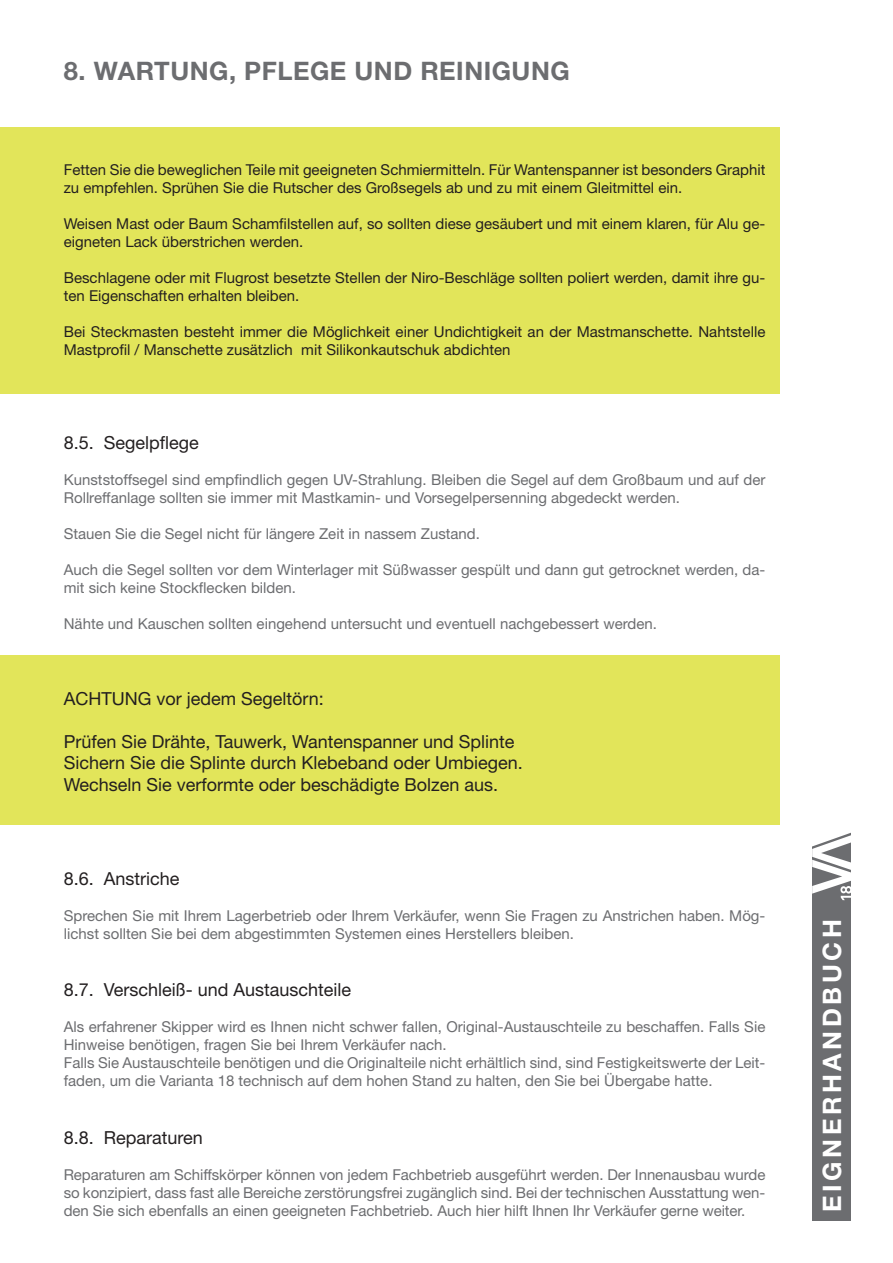
<style>
.page{position:relative;width:893px;height:1263px;background:#fff}
.page>*{position:absolute;margin:0;border:0;box-sizing:border-box;transform-origin:0 0}
.t1{font:700 25.5px "Helvetica Neue";letter-spacing:.02em;color:#6c6d70}
.t2{font:700 25.5px "Helvetica Neue";letter-spacing:.14em;color:#fff}
.t3{font:18px/21.6px "Helvetica Neue";color:#231f20}
.t4{font:15px/18px "Helvetica Neue";color:#6c6d70}
.t5{font:15px/18px "Helvetica Neue";color:#231f20}
</style>
<div class="page">
<div style="left:812px;top:825px;width:39px;height:395px;background:#6c6d70"></div>
<svg style="left:812px;top:825px;width:39px;height:75px"></svg>
<div style="left:0;top:655px;width:780px;height:170px;background:#e2e55a"></div>
<div style="left:0;top:128px;width:780px;height:266px;background:#e2e55a"></div>
<h1 class="t1" style="left:64px;top:55px;width:51px">8. WAR</h1>
<h1 class="t1" style="left:154px;top:55px;width:36px">TUNG</h1>
<h1 class="t1" style="left:229px;top:55px;width:82px">, PFLEGE</h1>
<h1 class="t1" style="left:355px;top:55px;width:20px">UND</h1>
<h1 class="t1" style="left:420px;top:55px;width:36px">REINIGUNG</h1>
<p class="t5" style="left:64px;top:161px;width:703px">Fetten Sie die beweglichen Teile mit geeigneten Schmiermitteln. Für Wantenspanner ist besonders Graphit zu empfehlen. Sprühen Sie die Rutscher des Großsegels ab und zu mit einem Gleitmittel ein.</p>
<p class="t5" style="left:64px;top:215px;width:703px">Weisen Mast oder Baum Schamfilstellen auf, so sollten diese gesäubert und mit einem klaren, für Alu ge&shy;eigneten Lack überstrichen werden.</p>
<p class="t5" style="left:64px;top:269px;width:703px">Beschlagene oder mit Flugrost besetzte Stellen der Niro-Beschläge sollten poliert werden, damit ihre gu&shy;ten Eigenschaften erhalten bleiben.</p>
<p class="t5" style="left:64px;top:323px;width:703px">Bei Steckmasten besteht immer die Möglichkeit einer Undichtigkeit an der Mastmanschette. Nahtstelle<br>Mastprofil / Manschette zusätzlich mit Silikonkautschuk abdichten</p>
<p class="t3" style="left:64px;top:432px;width:137px">8.5. Segelpflege</p>
<p class="t4" style="left:64px;top:470px;width:703px">Kunststoffsegel sind empfindlich gegen UV-Strahlung. Bleiben die Segel auf dem Großbaum und auf der<br>Rollreffanlage sollten sie immer mit Mastkamin- und Vorsegelpersenning abgedeckt werden.</p>
<p class="t4" style="left:64px;top:524px;width:418px">Stauen Sie die Segel nicht für längere Zeit in nassem Zustand.</p>
<p class="t4" style="left:64px;top:560px;width:703px">Auch die Segel sollten vor dem Winterlager mit Süßwasser gespült und dann gut getrocknet werden, da&shy;mit sich keine Stockflecken bilden.</p>
<p class="t4" style="left:64px;top:614px;width:595px">Nähte und Kauschen sollten eingehend untersucht und eventuell nachgebessert werden.</p>
<p class="t3" style="left:64px;top:687px;width:261px">ACHTUNG vor jedem Segeltörn:</p>
<p class="t3" style="left:64px;top:730px;width:461px">Prüfen Sie Drähte, Tauwerk, Wantenspanner und Splinte<br>Sichern Sie die Splinte durch Klebeband oder Umbiegen.<br>Wechseln Sie verformte oder beschädigte Bolzen aus.</p>
<p class="t3" style="left:64px;top:867px;width:117px">8.6. Anstriche</p>
<p class="t4" style="left:64px;top:906px;width:703px">Sprechen Sie mit Ihrem Lagerbetrieb oder Ihrem Verkäufer, wenn Sie Fragen zu Anstrichen haben. Mög&shy;lichst sollten Sie bei dem abgestimmten Systemen eines Herstellers bleiben.</p>
<p class="t3" style="left:64px;top:979px;width:289px">8.7. Verschleiß- und Austauschteile</p>
<p class="t4" style="left:64px;top:1018px;width:703px">Als erfahrener Skipper wird es Ihnen nicht schwer fallen, Original-Austauschteile zu beschaffen. Falls Sie Hinweise benötigen, fragen Sie bei Ihrem Verkäufer nach.<br>Falls Sie Austauschteile benötigen und die Originalteile nicht erhältlich sind, sind Festigkeitswerte der Leit&shy;faden, um die Varianta 18 technisch auf dem hohen Stand zu halten, den Sie bei Übergabe hatte.</p>
<p class="t3" style="left:64px;top:1126px;width:141px">8.8. Reparaturen</p>
<p class="t4" style="left:64px;top:1165px;width:703px;text-align:justify">Reparaturen am Schiffskörper können von jedem Fachbetrieb ausgeführt werden. Der Innenausbau wurde so konzipiert, dass fast alle Bereiche zerstörungsfrei zugänglich sind. Bei der technischen Ausstattung wen&shy;den Sie sich ebenfalls an einen geeigneten Fachbetrieb. Auch hier hilft Ihnen Ihr Verkäufer gerne weiter.</p>
<h1 class="t2" style="left:816px;top:1212px;width:294px;rotate:-90deg">EIGNERHANDBUCH</h1>
</div>
